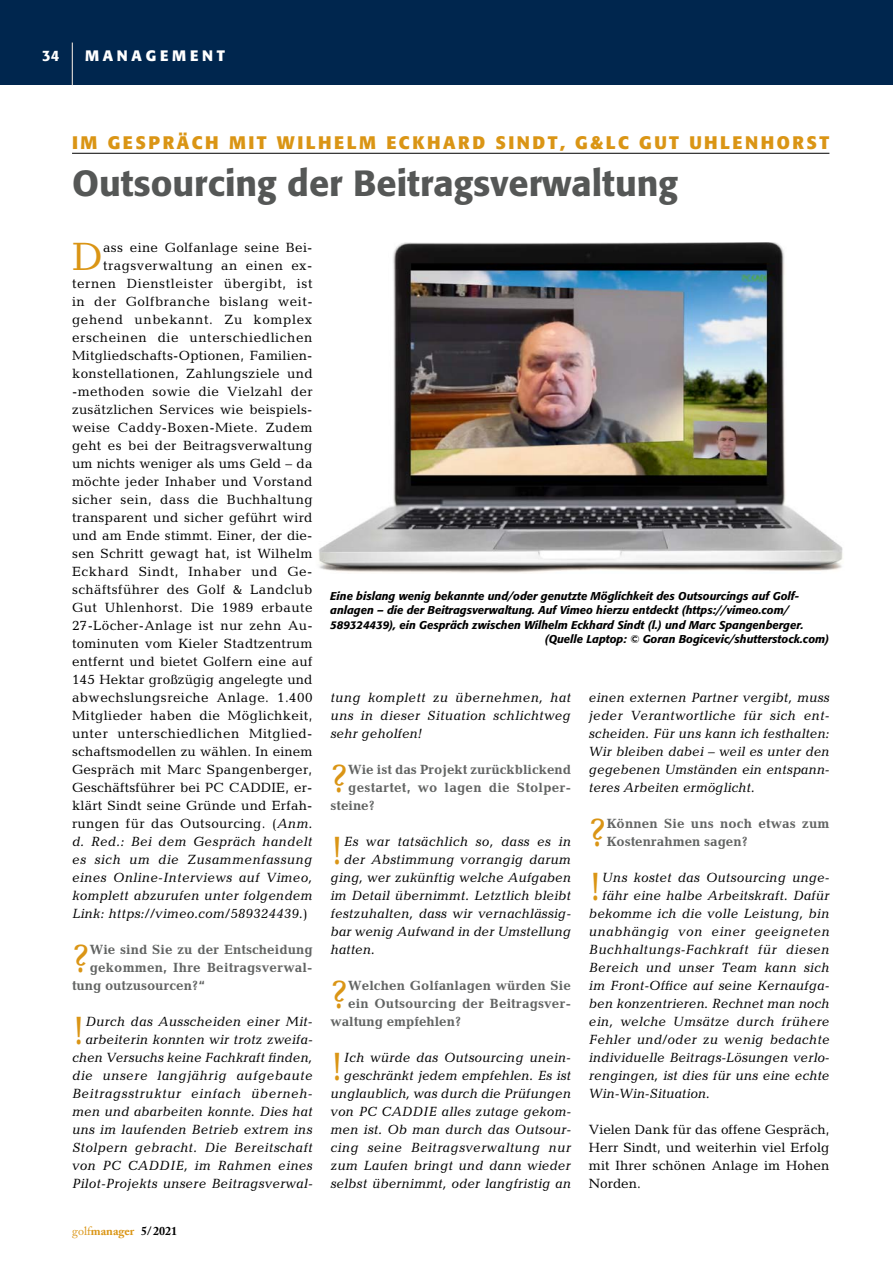
<style>
.page{position:relative;width:893px;height:1263px;background:#fff}
.page>*{position:absolute;margin:0;border:0;box-sizing:border-box;transform-origin:0 0}
.t1{font:39.9px "Candida";color:#da9515}
.t2{font:500 36px "Formata";color:#555756}
.t3{font:700 18px "Formata";letter-spacing:.14em;color:#da9515}
.t4{font:700 15px "Formata";letter-spacing:.25em;color:#fff}
.t5{font:500 15px "Formata";color:#fff}
.t6{font:italic 13.5px/18px "Candida";letter-spacing:.01em;color:#000;text-align:right}
.t7{font:13.5px/18px "Candida";letter-spacing:.025em;color:#000;text-align:justify}
.t8{font:700 13.5px/18px "Candida";letter-spacing:.005em;color:#626463}
.t9{font:13.5px "Candida";letter-spacing:.045em;color:#000}
.t10{font:italic 13.5px "Candida";letter-spacing:.03em;color:#000}
.t11{font:700 12px "Adobe Caslon Pro";color:#da9515}
.t12{font:italic 500 11.25px "Formata";color:#000}
.s1{font-style:italic}
.s2{font-style:normal}
.s3{font-weight:400}
.s4{color:#000}
</style>
<div class="page">
<div style="left:0;top:0;width:893px;height:85px;background:#00264e"></div>
<hr style="left:72px;top:43px;width:1px;height:42px;background:#fff">
<hr style="left:72px;top:153px;width:757px;height:1px;background:#000">
<img style="left:319px;top:242px;width:524px;height:331px">
<p class="t5" style="left:42px;top:46px;width:19px">34</p>
<p class="t4" style="left:85px;top:46px;width:142px">MANAGEMENT</p>
<h3 class="t3" style="left:72px;top:131px;width:759px">IM GESPRÄCH MIT WILHELM ECKHARD SINDT, G&amp;LC GUT UHLENHORST</h3>
<h2 class="t2" style="left:72px;top:162px;width:607px">Outsourcing der Beitragsverwaltung</h2>
<h1 class="t1" style="left:72px;top:234px;width:33px">D</h1>
<p class="t7" style="left:103px;top:238px;width:211px">ass eine Golfanlage seine Bei-</p>
<p class="t7" style="left:103px;top:256px;width:211px">tragsverwaltung an einen ex-</p>
<p class="t9" style="left:72px;top:276px;width:242px">ternen Dienstleister übergibt, ist</p>
<p class="t7" style="left:72px;top:292px;width:242px">in der Golfbranche bislang weit-</p>
<p class="t9" style="left:72px;top:312px;width:242px">gehend unbekannt. Zu komplex</p>
<p class="t9" style="left:72px;top:330px;width:242px">erscheinen die unterschiedlichen</p>
<p class="t7" style="left:72px;top:346px;width:242px">Mitgliedschafts-Optionen, Familien-</p>
<p class="t7" style="left:72px;top:364px;width:242px">konstellationen, Zahlungsziele und</p>
<p class="t7" style="left:72px;top:382px;width:242px">-methoden sowie die Vielzahl der</p>
<p class="t7" style="left:72px;top:400px;width:242px">zusätzlichen Services wie beispiels-</p>
<p class="t7" style="left:72px;top:418px;width:242px">weise Caddy-Boxen-Miete. Zudem</p>
<p class="t7" style="left:72px;top:436px;width:242px">geht es bei der Beitragsverwaltung</p>
<p class="t7" style="left:72px;top:454px;width:242px">um nichts weniger als ums Geld – da</p>
<p class="t7" style="left:72px;top:472px;width:242px">möchte jeder Inhaber und Vorstand</p>
<p class="t7" style="left:72px;top:490px;width:242px">sicher sein, dass die Buchhaltung</p>
<p class="t7" style="left:72px;top:508px;width:242px">transparent und sicher geführt wird</p>
<p class="t7" style="left:72px;top:526px;width:242px">und am Ende stimmt. Einer, der die-</p>
<p class="t7" style="left:72px;top:544px;width:242px">sen Schritt gewagt hat, ist Wilhelm</p>
<p class="t7" style="left:72px;top:562px;width:242px">Eckhard Sindt, Inhaber und Ge-</p>
<p class="t7" style="left:72px;top:580px;width:242px">schäftsführer des Golf &amp; Landclub</p>
<p class="t7" style="left:72px;top:598px;width:242px">Gut Uhlenhorst. Die 1989 erbaute</p>
<p class="t7" style="left:72px;top:616px;width:242px">27-Löcher-Anlage ist nur zehn Au-</p>
<p class="t7" style="left:72px;top:634px;width:242px">tominuten vom Kieler Stadtzentrum</p>
<p class="t7" style="left:72px;top:652px;width:242px">entfernt und bietet Golfern eine auf</p>
<p class="t7" style="left:72px;top:670px;width:242px">145 Hektar großzügig angelegte und</p>
<p class="t7" style="left:72px;top:688px;width:242px">abwechslungsreiche Anlage. 1.400</p>
<p class="t7" style="left:72px;top:706px;width:242px">Mitglieder haben die Möglichkeit,</p>
<p class="t7" style="left:72px;top:724px;width:242px">unter unterschiedlichen Mitglied-</p>
<p class="t7" style="left:72px;top:742px;width:242px">schaftsmodellen zu wählen. In einem</p>
<p class="t7" style="left:72px;top:760px;width:242px">Gespräch mit Marc Spangenberger,</p>
<p class="t7" style="left:72px;top:778px;width:242px">Geschäftsführer bei PC CADDIE, er-</p>
<p class="t7" style="left:72px;top:796px;width:242px">klärt Sindt seine Gründe und Erfah-</p>
<p class="t7" style="left:72px;top:814px;width:242px">rungen für das Outsourcing. (<span class="s1">Anm.</span></p>
<p class="t6" style="left:72px;top:832px;width:242px">d. Red.: Bei dem Gespräch handelt</p>
<p class="t10" style="left:72px;top:851px;width:242px">es sich um die Zusammenfassung</p>
<p class="t6" style="left:72px;top:868px;width:242px">eines Online-Interviews auf Vimeo,</p>
<p class="t6" style="left:72px;top:886px;width:242px">komplett abzurufen unter folgendem</p>
<p class="t6" style="left:72px;top:904px;width:237px">Link: https://vimeo.com/589324439.<span class="s2">)</span></p>
<h1 class="t1" style="left:72px;top:936px;width:19px">?</h1>
<p class="t8" style="left:90px;top:940px;width:224px">Wie sind Sie zu der Entscheidung</p>
<p class="t12" style="left:330px;top:589px;width:470px">Eine bislang wenig bekannte und/oder genutzte Möglichkeit des Outsourcings auf Golf-</p>
<p class="t12" style="left:330px;top:603px;width:460px">anlagen – die der Beitragsverwaltung. Auf Vimeo hierzu entdeckt (https://vimeo.com/</p>
<p class="t12" style="left:330px;top:618px;width:475px">589324439), ein Gespräch zwischen Wilhelm Eckhard Sindt (l.) und Marc Spangenberger.</p>
<p class="t12" style="left:545px;top:632px;width:286px">(Quelle Laptop: © Goran Bogicevic/shutterstock.com)</p>
<p class="t6" style="left:330px;top:688px;width:242px;text-align:justify">tung komplett zu übernehmen, hat uns in dieser Situation schlichtweg sehr geholfen!</p>
<h1 class="t1" style="left:330px;top:756px;width:19px">?</h1>
<p class="t8" style="left:348px;top:760px;width:224px">Wie ist das Projekt zurückblickend</p>
<p class="t6" style="left:589px;top:688px;width:242px;text-align:justify">einen externen Partner vergibt, muss jeder Verantwortliche für sich ent&shy;scheiden. Für uns kann ich festhalten:<br>Wir bleiben dabei – weil es unter den gegebenen Umständen ein entspann&shy;teres Arbeiten ermöglicht.</p>
<h1 class="t1" style="left:589px;top:810px;width:19px">?</h1>
<p class="t8" style="left:607px;top:814px;width:224px">Können Sie uns noch etwas zum<br>Kostenrahmen sagen?</p>
<h1 class="t1" style="left:589px;top:864px;width:15px">!</h1>
<p class="t6" style="left:602px;top:868px;width:229px">Uns kostet das Outsourcing unge-</p>
<p class="t8" style="left:348px;top:778px;width:224px">gestartet, wo lagen die Stolper-</p>
<p class="t8" style="left:330px;top:796px;width:46px">steine?</p>
<h1 class="t1" style="left:330px;top:828px;width:15px">!</h1>
<p class="t6" style="left:344px;top:832px;width:229px">Es war tatsächlich so, dass es in</p>
<p class="t6" style="left:344px;top:850px;width:229px">der Abstimmung vorrangig darum</p>
<p class="t6" style="left:330px;top:868px;width:242px">ging, wer zukünftig welche Aufgaben</p>
<p class="t6" style="left:330px;top:886px;width:242px">im Detail übernimmt. Letztlich bleibt</p>
<p class="t6" style="left:330px;top:904px;width:242px">festzuhalten, dass wir vernachlässig-</p>
<p class="t6" style="left:330px;top:922px;width:242px">bar wenig Aufwand in der Umstellung</p>
<p class="t6" style="left:330px;top:940px;width:46px">hatten.</p>
<h1 class="t1" style="left:330px;top:972px;width:19px">?</h1>
<p class="t8" style="left:348px;top:976px;width:224px">Welchen Golfanlagen würden Sie</p>
<p class="t6" style="left:602px;top:886px;width:229px">fähr eine halbe Arbeitskraft. Dafür</p>
<p class="t6" style="left:589px;top:904px;width:242px">bekomme ich die volle Leistung, bin</p>
<p class="t10" style="left:589px;top:924px;width:242px">unabhängig von einer geeigneten</p>
<p class="t10" style="left:589px;top:942px;width:242px">Buchhaltungs-Fachkraft für diesen</p>
<p class="t6" style="left:589px;top:958px;width:242px">Bereich und unser Team kann sich</p>
<p class="t6" style="left:589px;top:976px;width:242px">im Front-Office auf seine Kernaufga-</p>
<p class="t6" style="left:589px;top:994px;width:242px">ben konzentrieren. Rechnet man noch</p>
<p class="t6" style="left:589px;top:1012px;width:242px">ein, welche Umsätze durch frühere</p>
<p class="t6" style="left:589px;top:1030px;width:242px">Fehler und/oder zu wenig bedachte</p>
<p class="t6" style="left:589px;top:1048px;width:242px">individuelle Beitrags-Lösungen verlo-</p>
<p class="t6" style="left:589px;top:1066px;width:242px">rengingen, ist dies für uns eine echte</p>
<p class="t6" style="left:589px;top:1084px;width:122px">Win-Win-Situation.</p>
<p class="t7" style="left:589px;top:1120px;width:242px">Vielen Dank für das offene Gespräch, Herr Sindt, und weiterhin viel Erfolg mit Ihrer schönen Anlage im Hohen Norden.</p>
<p class="t8" style="left:90px;top:958px;width:224px">gekommen, Ihre Beitragsverwal-</p>
<p class="t8" style="left:72px;top:976px;width:135px">tung outzusourcen?“</p>
<h1 class="t1" style="left:72px;top:1008px;width:15px">!</h1>
<p class="t8" style="left:348px;top:994px;width:224px">ein Outsourcing der Beitragsver-</p>
<p class="t8" style="left:330px;top:1012px;width:132px">waltung empfehlen?</p>
<h1 class="t1" style="left:330px;top:1044px;width:15px">!</h1>
<p class="t6" style="left:72px;top:1012px;width:242px">Durch das Ausscheiden einer Mit&shy;arbeiterin konnten wir trotz zweifa&shy;chen Versuchs keine Fachkraft finden, die unsere langjährig aufgebaute Beitragsstruktur einfach überneh&shy;men und abarbeiten konnte. Dies hat uns im laufenden Betrieb extrem ins Stolpern gebracht. Die Bereitschaft von PC CADDIE, im Rahmen eines Pilot-Projekts unsere Beitragsverwal-</p>
<p class="t6" style="left:330px;top:1048px;width:242px">Ich würde das Outsourcing unein&shy;geschränkt jedem empfehlen. Es ist unglaublich, was durch die Prüfungen von PC CADDIE alles zutage gekom&shy;men ist. Ob man durch das Outsour&shy;cing seine Beitragsverwaltung nur zum Laufen bringt und dann wieder selbst übernimmt, oder langfristig an</p>
<p class="t11" style="left:72px;top:1224px;width:107px"><span class="s3">golf</span>manager <span class="s4">5/2021</span></p>
</div>
